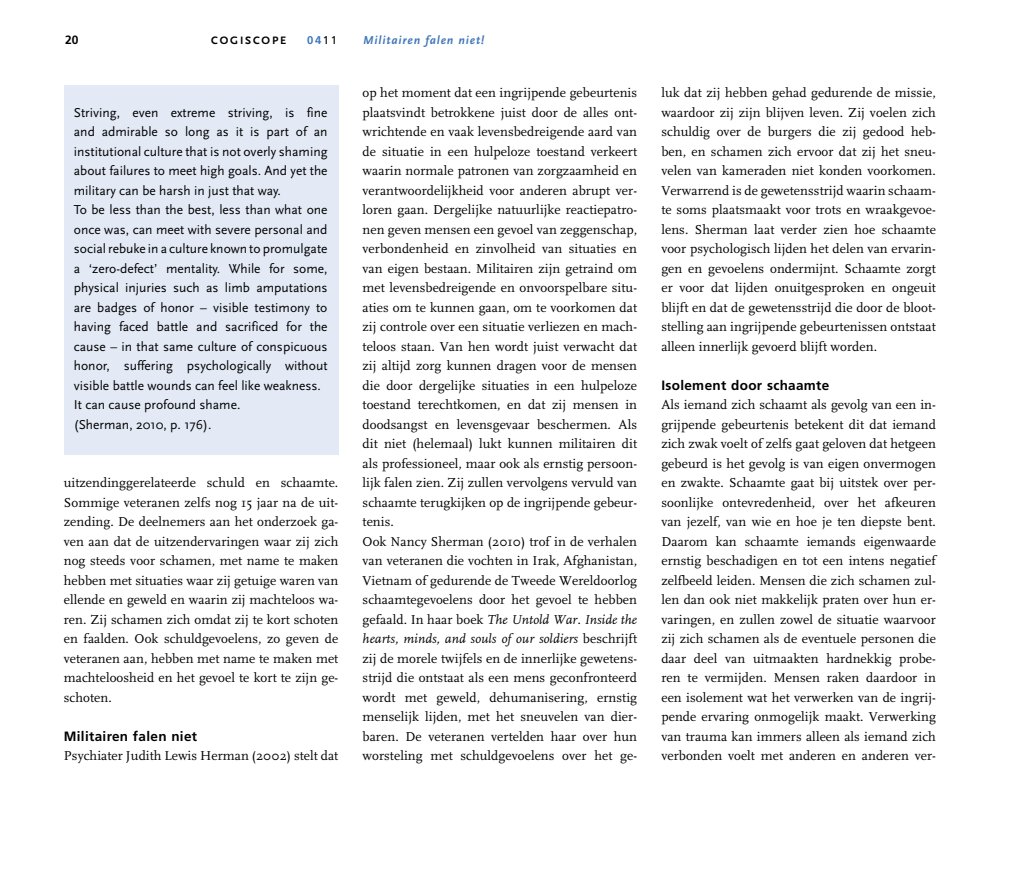
<style>
.page{position:relative;width:1021px;height:872px;background:#fff}
.page>*{position:absolute;margin:0;border:0;box-sizing:border-box;transform-origin:0 0}
.t1{font:13.5px/19.5px "FF Scala";letter-spacing:.005em;color:#000;text-align:justify}
.t2{font:13.5px/19.5px "Scala Sans Pro";color:#000}
.t3{font:700 13.5px "Frutiger LT Std";letter-spacing:.025em;color:#000}
.t4{font:italic 700 12px "Scala Sans Pro";letter-spacing:.075em;color:#4177ba}
.t5{font:700 12px "Frutiger LT Std";color:#000}
.t6{font:700 11.25px "Scala Sans Pro";letter-spacing:.16em;color:#000}
.t7{font:700 11.25px "Frutiger LT Std";color:#4177ba}
.s1{font-weight:400;color:#000}
.s2{font-style:italic}
</style>
<div class="page">
<div style="left:64px;top:85px;width:274px;height:369px;background:#e3e9f5"></div>
<p class="t5" style="left:65px;top:32px;width:15px">20</p>
<p class="t6" style="left:211px;top:33px;width:76px">COGISCOPE</p>
<p class="t7" style="left:307px;top:33px;width:32px">04<span class="s1">11</span></p>
<p class="t4" style="left:363px;top:32px;width:123px">Militairen falen niet!</p>
<p class="t2" style="left:74px;top:103px;width:255px">Striving, even extreme striving, is fine and admirable so long as it is part of an institutional culture that is not overly shaming about failures to meet high goals. And yet the military can be harsh in just that way.<br>To be less than the best, less than what one once was, can meet with severe personal and social rebuke in a culture known to promulgate a ‘zero-defect’ mentality. While for some, physical injuries such as limb amputations are badges of honor – visible testimony to having faced battle and sacrificed for the cause – in that same culture of conspicuous honor, suffering psychologically without visible battle wounds can feel like weakness.<br>It can cause profound shame.<br>(Sherman, 2010, p. 176).</p>
<p class="t1" style="left:64px;top:473px;width:276px">uitzendinggerelateerde schuld en schaamte.<br>Sommige veteranen zelfs nog 15 jaar na de uit&shy;zending. De deelnemers aan het onderzoek ga&shy;ven aan dat de uitzendervaringen waar zij zich nog steeds voor schamen, met name te maken hebben met situaties waar zij getuige waren van ellende en geweld en waarin zij machteloos wa&shy;ren. Zij schamen zich omdat zij te kort schoten en faalden. Ook schuldgevoelens, zo geven de veteranen aan, hebben met name te maken met machteloosheid en het gevoel te kort te zijn ge&shy;schoten.</p>
<p class="t3" style="left:64px;top:728px;width:135px">Militairen falen niet</p>
<p class="t1" style="left:64px;top:746px;width:276px">Psychiater Judith Lewis Herman (2002) stelt dat</p>
<p class="t1" style="left:362px;top:83px;width:276px;text-align:left">op het moment dat een ingrijpende gebeurtenis plaatsvindt betrokkene juist door de alles ont&shy;wrichtende en vaak levensbedreigende aard van de situatie in een hulpeloze toestand verkeert waarin normale patronen van zorgzaamheid en verantwoordelijkheid voor anderen abrupt ver&shy;loren gaan. Dergelijke natuurlijke reactiepatro&shy;nen geven mensen een gevoel van zeggenschap, verbondenheid en zinvolheid van situaties en van eigen bestaan. Militairen zijn getraind om met levensbedreigende en onvoorspelbare situ&shy;aties om te kunnen gaan, om te voorkomen dat zij controle over een situatie verliezen en mach&shy;teloos staan. Van hen wordt juist verwacht dat zij altijd zorg kunnen dragen voor de mensen die door dergelijke situaties in een hulpeloze toestand terechtkomen, en dat zij mensen in doodsangst en levensgevaar beschermen. Als dit niet (helemaal) lukt kunnen militairen dit als professioneel, maar ook als ernstig persoon&shy;lijk falen zien. Zij zullen vervolgens vervuld van schaamte terugkijken op de ingrijpende gebeur&shy;tenis.<br>Ook Nancy Sherman (2010) trof in de verhalen van veteranen die vochten in Irak, Afghanistan, Vietnam of gedurende de Tweede Wereldoorlog schaamtegevoelens door het gevoel te hebben gefaald. In haar boek <span class="s2">The Untold War. Inside the hearts, minds, and souls of our soldiers</span> beschrijft zij de morele twijfels en de innerlijke gewetens&shy;strijd die ontstaat als een mens geconfronteerd wordt met geweld, dehumanisering, ernstig menselijk lijden, met het sneuvelen van dier&shy;baren. De veteranen vertelden haar over hun worsteling met schuldgevoelens over het ge-</p>
<p class="t1" style="left:661px;top:83px;width:276px">luk dat zij hebben gehad gedurende de missie, waardoor zij zijn blijven leven. Zij voelen zich schuldig over de burgers die zij gedood heb&shy;ben, en schamen zich ervoor dat zij het sneu&shy;velen van kameraden niet konden voorkomen.<br>Verwarrend is de gewetensstrijd waarin schaam&shy;te soms plaatsmaakt voor trots en wraakgevoe&shy;lens. Sherman laat verder zien hoe schaamte voor psychologisch lijden het delen van ervarin&shy;gen en gevoelens ondermijnt. Schaamte zorgt er voor dat lijden onuitgesproken en ongeuit blijft en dat de gewetensstrijd die door de bloot&shy;stelling aan ingrijpende gebeurtenissen ontstaat alleen innerlijk gevoerd blijft worden.</p>
<p class="t3" style="left:661px;top:377px;width:169px">Isolement door schaamte</p>
<p class="t1" style="left:661px;top:395px;width:276px">Als iemand zich schaamt als gevolg van een in&shy;grijpende gebeurtenis betekent dit dat iemand zich zwak voelt of zelfs gaat geloven dat hetgeen gebeurd is het gevolg is van eigen onvermogen en zwakte. Schaamte gaat bij uitstek over per&shy;soonlijke ontevredenheid, over het afkeuren van jezelf, van wie en hoe je ten diepste bent.<br>Daarom kan schaamte iemands eigenwaarde ernstig beschadigen en tot een intens negatief zelfbeeld leiden. Mensen die zich schamen zul&shy;len dan ook niet makkelijk praten over hun er&shy;varingen, en zullen zowel de situatie waarvoor zij zich schamen als de eventuele personen die daar deel van uitmaakten hardnekkig probe&shy;ren te vermijden. Mensen raken daardoor in een isolement wat het verwerken van de ingrij&shy;pende ervaring onmogelijk maakt. Verwerking van trauma kan immers alleen als iemand zich verbonden voelt met anderen en anderen ver-</p>
</div>
